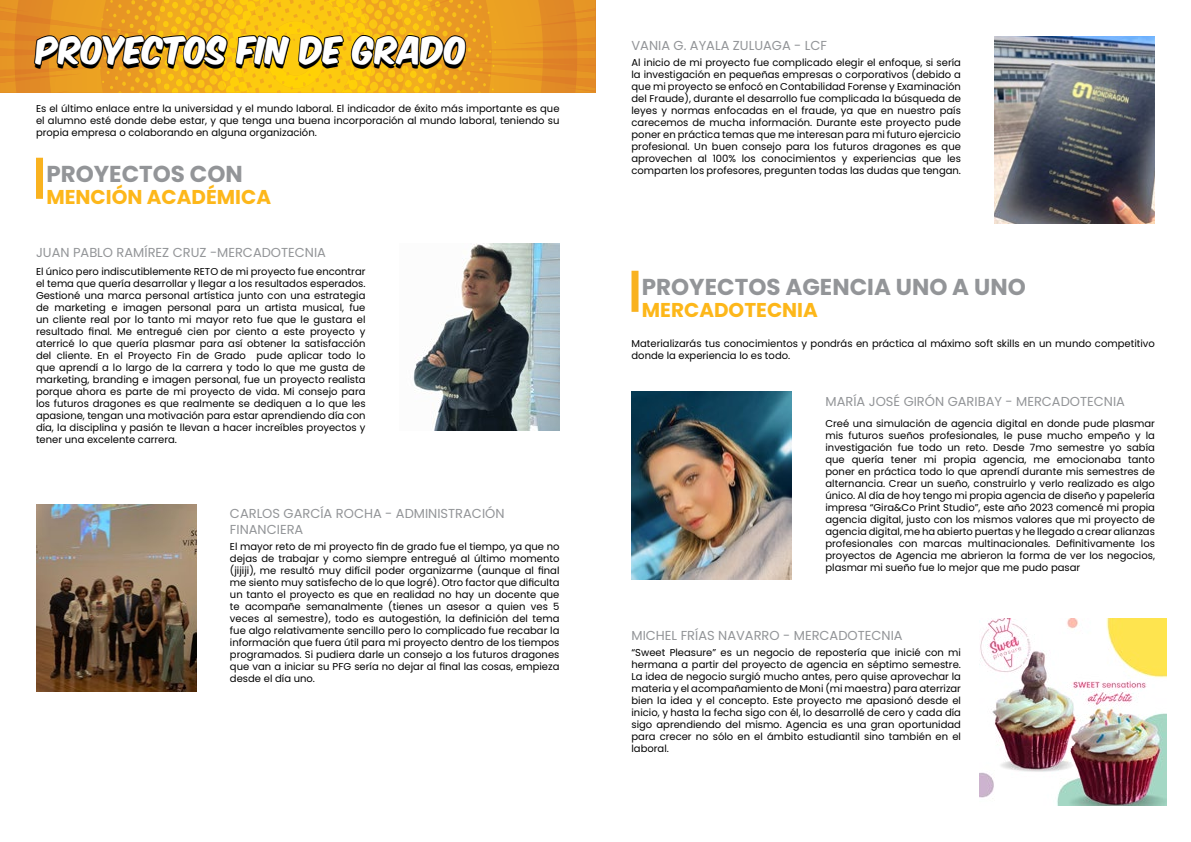
<style>
.page{position:relative;width:1191px;height:842px;background:#fff}
.page>*{position:absolute;margin:0;border:0;box-sizing:border-box;transform-origin:0 0}
.t1{font:32px "Komika Axis";color:#000}
.t2{font:700 23px "Poppins";color:#939598}
.t3{font:700 20px "Poppins";color:#fdb71a}
.t4{font:13px/15.6px "Poppins";color:#939598}
.t5{font:10px/12px "Poppins";color:#000;text-align:justify}
</style>
<div class="page">
<svg style="left:0;top:0;width:595px;height:93px;background:#efa91c"></svg>
<img style="left:413px;top:244px;width:146px;height:187px">
<img style="left:979px;top:619px;width:187px;height:187px">
<div style="left:36px;top:158px;width:7px;height:41px;background:#f9b21f"></div>
<div style="left:631px;top:271px;width:7px;height:41px;background:#f9b21f"></div>
<img style="left:36px;top:505px;width:160px;height:187px">
<img style="left:631px;top:392px;width:160px;height:187px">
<img style="left:994px;top:36px;width:161px;height:187px">
<h1 class="t1" style="left:36px;top:38px;width:433px">PROYECTOS FIN DE GRADO</h1>
<p class="t5" style="left:36px;top:103px;width:525px">Es el último enlace entre la universidad y el mundo laboral. El indicador de éxito más importante es que el alumno esté donde debe estar, y que tenga una buena incorporación al mundo laboral, teniendo su propia empresa o colaborando en alguna organización.</p>
<h2 class="t2" style="left:46px;top:160px;width:198px">PROYECTOS CON</h2>
<h3 class="t3" style="left:46px;top:185px;width:226px">MENCIÓN ACADÉMICA</h3>
<h3 class="t4" style="left:36px;top:245px;width:291px">JUAN PABLO RAMÍREZ CRUZ -MERCADOTECNIA</h3>
<p class="t5" style="left:36px;top:265px;width:331px">El único pero indiscutiblemente RETO de mi proyecto fue encontrar el tema que quería desarrollar y llegar a los resultados esperados.<br>Gestioné una marca personal artística junto con una estrategia de marketing e imagen personal para un artista musical, fue un cliente real por lo tanto mi mayor reto fue que le gustara el resultado final. Me entregué cien por ciento a este proyecto y aterricé lo que quería plasmar para así obtener la satisfacción del cliente. En el Proyecto Fin de Grado pude aplicar todo lo que aprendí a lo largo de la carrera y todo lo que me gusta de marketing, branding e imagen personal, fue un proyecto realista porque ahora es parte de mi proyecto de vida. Mi consejo para los futuros dragones es que realmente se dediquen a lo que les apasione, tengan una motivación para estar aprendiendo día con día, la disciplina y pasión te llevan a hacer increíbles proyectos y tener una excelente carrera.</p>
<h3 class="t4" style="left:230px;top:506px;width:276px">CARLOS GARCÍA ROCHA - ADMINISTRACIÓN<br>FINANCIERA</h3>
<p class="t5" style="left:230px;top:540px;width:331px">El mayor reto de mi proyecto fin de grado fue el tiempo, ya que no dejas de trabajar y como siempre entregué al último momento (jijiji), me resultó muy difícil poder organizarme (aunque al final me siento muy satisfecho de lo que logré). Otro factor que dificulta un tanto el proyecto es que en realidad no hay un docente que te acompañe semanalmente (tienes un asesor a quien ves 5 veces al semestre), todo es autogestión, la definición del tema fue algo relativamente sencillo pero lo complicado fue recabar la información que fuera útil para mi proyecto dentro de los tiempos programados. Si pudiera darle un consejo a los futuros dragones que van a iniciar su PFG sería no dejar al final las cosas, empieza desde el día uno.</p>
<h3 class="t4" style="left:631px;top:37px;width:197px">VANIA G. AYALA ZULUAGA - LCF</h3>
<p class="t5" style="left:631px;top:57px;width:331px">Al inicio de mi proyecto fue complicado elegir el enfoque, si sería la investigación en pequeñas empresas o corporativos (debido a que mi proyecto se enfocó en Contabilidad Forense y Examinación del Fraude), durante el desarrollo fue complicada la búsqueda de leyes y normas enfocadas en el fraude, ya que en nuestro país carecemos de mucha información. Durante este proyecto pude poner en práctica temas que me interesan para mi futuro ejercicio profesional. Un buen consejo para los futuros dragones es que aprovechen al 100% los conocimientos y experiencias que les comparten los profesores, pregunten todas las dudas que tengan.</p>
<h2 class="t2" style="left:642px;top:273px;width:385px">PROYECTOS AGENCIA UNO A UNO</h2>
<h3 class="t3" style="left:642px;top:298px;width:178px">MERCADOTECNIA</h3>
<p class="t5" style="left:631px;top:338px;width:525px">Materializarás tus conocimientos y pondrás en práctica al máximo soft skills en un mundo competitivo donde la experiencia lo es todo.</p>
<h3 class="t4" style="left:825px;top:393px;width:301px">MARÍA JOSÉ GIRÓN GARIBAY - MERCADOTECNIA</h3>
<p class="t5" style="left:825px;top:418px;width:331px">Creé una simulación de agencia digital en donde pude plasmar mis futuros sueños profesionales, le puse mucho empeño y la investigación fue todo un reto. Desde 7mo semestre yo sabía que quería tener mi propia agencia, me emocionaba tanto poner en práctica todo lo que aprendí durante mis semestres de alternancia. Crear un sueño, construirlo y verlo realizado es algo único. Al día de hoy tengo mi propia agencia de diseño y papelería impresa “Gira&amp;Co Print Studio”, este año 2023 comencé mi propia agencia digital, justo con los mismos valores que mi proyecto de agencia digital, me ha abierto puertas y he llegado a crear alianzas profesionales con marcas multinacionales. Definitivamente los proyectos de Agencia me abrieron la forma de ver los negocios, plasmar mi sueño fue lo mejor que me pudo pasar</p>
<h3 class="t4" style="left:631px;top:627px;width:273px">MICHEL FRÍAS NAVARRO - MERCADOTECNIA</h3>
<p class="t5" style="left:631px;top:647px;width:331px">“Sweet Pleasure” es un negocio de repostería que inicié con mi hermana a partir del proyecto de agencia en séptimo semestre.<br>La idea de negocio surgió mucho antes, pero quise aprovechar la materia y el acompañamiento de Moni (mi maestra) para aterrizar bien la idea y el concepto. Este proyecto me apasionó desde el inicio, y hasta la fecha sigo con él, lo desarrollé de cero y cada día sigo aprendiendo del mismo. Agencia es una gran oportunidad para crecer no sólo en el ámbito estudiantil sino también en el laboral.</p>
</div>
